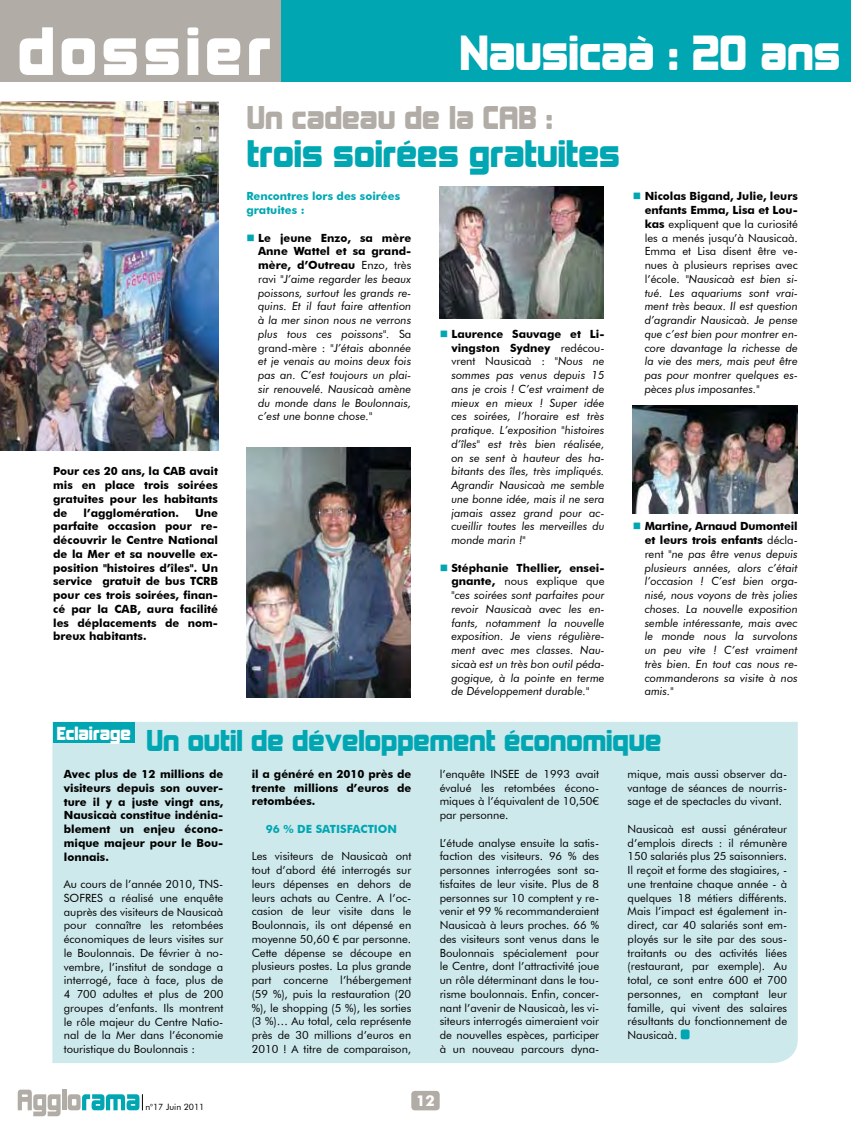
<style>
.page{position:relative;width:851px;height:1134px;background:#fff}
.page>*{position:absolute;margin:0;border:0;box-sizing:border-box;transform-origin:0 0}
.t1{font:62.5px "Kimberley";letter-spacing:.08em;color:#fff}
.t2{font:45px "Kimberley";color:#fff}
.t3{font:35px "Kimberley";color:#00a7b3}
.t4{font:30px "Kimberley";color:#b1aca6}
.t5{font:27.5px "Kimberley";color:#00a7b3}
.t6{font:17.5px "Kimberley";color:#fff}
.t7{font:700 15px "Futura BT";color:#fff}
.t8{font:11.25px/13.8px "Futura BT";color:#000;text-align:justify}
.t9{font:italic 11.25px/13.8px "Futura BT";color:#000;text-align:justify}
.t10{font:700 11.25px/13.8px "Futura BT";color:#000;text-align:justify}
.t11{font:700 11.25px/13.8px "Futura BT";color:#00a7b3}
.t12{font:8.75px "Futura BT";color:#000}
.s1{color:#00a7b3}
.s2{font-weight:700;font-style:normal}
.s3{font-style:normal}
</style>
<div class="page">
<div style="left:280px;top:0;width:570px;height:81px;background:#00a7b3"></div>
<div style="left:411px;top:1091px;width:28px;height:19px;background:#b1aca6;border-radius:4px"></div>
<svg style="left:18px;top:1089px;width:43px;height:27px"></svg>
<hr style="left:62px;top:1089px;width:4px;height:21px;background:#b1aca6">
<svg style="left:68px;top:1094px;width:75px;height:16px"></svg>
<div style="left:0;top:0;width:280px;height:81px;background:#b1aca6"></div>
<div style="left:52px;top:722px;width:745px;height:341px;background:#cee9ec"></div>
<div style="left:680px;top:1029px;width:9px;height:10px;background:#00a7b3;border-radius:2px"></div>
<img style="left:246px;top:448px;width:165px;height:249px">
<img style="left:0;top:101px;width:218px;height:349px">
<img style="left:632px;top:405px;width:165px;height:109px">
<img style="left:439px;top:187px;width:165px;height:131px">
<div style="left:53px;top:723px;width:81px;height:20px;background:#00a7b3"></div>
<h1 class="t1" style="left:18px;top:17px;width:255px">dossier</h1>
<h3 class="t4" style="left:247px;top:101px;width:307px">Un cadeau de la CAB :</h3>
<h3 class="t3" style="left:247px;top:134px;width:374px">trois soirées gratuites</h3>
<h2 class="t2" style="left:459px;top:28px;width:382px">Nausicaà : 20 ans</h2>
<p class="t10" style="left:53px;top:464px;width:166px">Pour ces 20 ans, la CAB avait mis en place trois soirées gratuites pour les habitants de</p>
<p class="t10" style="left:84px;top:506px;width:97px">l’agglomération.</p>
<p class="t10" style="left:53px;top:506px;width:166px;text-indent:142px">Une parfaite occasion pour re&shy;découvrir le Centre National de la Mer et sa nouvelle ex&shy;position "histoires d’îles". Un service gratuit de bus TCRB pour ces trois soirées, finan&shy;cé par la CAB, aura facilité les déplacements de nom&shy;breux habitants.</p>
<p class="t11" style="left:246px;top:189px;width:155px">Rencontres lors des soirées gratuites :</p>
<p class="t9" style="left:258px;top:231px;width:155px;text-indent:-12px"><span class="s1">■</span> <span class="s2">Le jeune Enzo, sa mère Anne Wattel et sa grand&shy;mère, d’Outreau</span> <span class="s3">Enzo, très ravi</span> "J’aime regarder les beaux poissons, surtout les grands re&shy;quins. Et il faut faire attention à la mer sinon nous ne verrons plus tous ces poissons". <span class="s3">Sa grand-mère : "</span>J’étais abonnée et je venais au moins deux fois pas an. C’est toujours un plai&shy;sir renouvelé. Nausicaà amène du monde dans le Boulonnais, c’est une bonne chose."</p>
<p class="t9" style="left:451px;top:327px;width:155px;text-indent:-12px"><span class="s1">■</span> <span class="s2">Laurence Sauvage et Li&shy;vingston Sydney</span> <span class="s3">redécou&shy;vrent Nausicaà :</span> "Nous ne sommes pas venus depuis 15 ans je crois ! C’est vraiment de mieux en mieux ! Super idée ces soirées, l’horaire est très pratique. L’exposition "histoires d’îles" est très bien réalisée, on se sent à hauteur des ha&shy;bitants des îles, très impliqués.<br>Agrandir Nausicaà me semble une bonne idée, mais il ne sera jamais assez grand pour ac&shy;cueillir toutes les merveilles du monde marin !"</p>
<p class="t9" style="left:451px;top:561px;width:155px;text-indent:-12px"><span class="s1">■</span> <span class="s2">Stéphanie Thellier, ensei&shy;gnante,</span> <span class="s3">nous explique que </span>"ces soirées sont parfaites pour revoir Nausicaà avec les en&shy;fants, notamment la nouvelle exposition. Je viens régulière&shy;ment avec mes classes. Nau&shy;sicaà est un très bon outil péda&shy;gogique, à la pointe en terme de Développement durable."</p>
<p class="t9" style="left:644px;top:189px;width:155px;text-indent:-12px"><span class="s1">■</span> <span class="s2">Nicolas Bigand, Julie, leurs enfants Emma, Lisa et Lou&shy;kas</span> <span class="s3">expliquent que la curiosité les a menés jusqu’à Nausicaà.<br>Emma et Lisa disent être ve&shy;nues à plusieurs reprises avec l’école.</span> "Nausicaà est bien si&shy;tué. Les aquariums sont vrai&shy;ment très beaux. Il est question d’agrandir Nausicaà. Je pense que c’est bien pour montrer en&shy;core davantage la richesse de la vie des mers, mais peut être pas pour montrer quelques es&shy;pèces plus imposantes."</p>
<p class="t9" style="left:644px;top:519px;width:155px;text-indent:-12px"><span class="s1">■</span> <span class="s2">Martine, Arnaud Dumonteil et leurs trois enfants</span> <span class="s3">décla&shy;rent "</span>ne pas être venus depuis plusieurs années, alors c’était l’occasion ! C’est bien orga&shy;nisé, nous voyons de très jolies choses. La nouvelle exposition semble intéressante, mais avec le monde nous la survolons un peu vite ! C’est vraiment très bien. En tout cas nous re&shy;commanderons sa visite à nos amis."</p>
<h3 class="t6" style="left:57px;top:723px;width:76px">Eclairage</h3>
<h3 class="t5" style="left:146px;top:725px;width:516px">Un outil de développement économique</h3>
<p class="t10" style="left:64px;top:767px;width:161px">Avec plus de 12 millions de visiteurs depuis son ouver&shy;ture il y a juste vingt ans, Nausicaà constitue indénia&shy;blement un enjeu écono&shy;mique majeur pour le Bou&shy;lonnais.</p>
<p class="t8" style="left:64px;top:877px;width:161px">Au cours de l’année 2010, TNS-SOFRES a réalisé une enquête auprès des visiteurs de Nausicaà pour connaître les retombées économiques de leurs visites sur le Boulonnais. De février à no&shy;vembre, l’institut de sondage a interrogé, face à face, plus de 4 700 adultes et plus de 200 groupes d’enfants. Ils montrent le rôle majeur du Centre Natio&shy;nal de la Mer dans l’économie touristique du Boulonnais :</p>
<p class="t12" style="left:145px;top:1102px;width:61px">n°17 Juin 2011</p>
<p class="t10" style="left:252px;top:767px;width:161px">il a généré en 2010 près de trente millions d’euros de retombées.</p>
<p class="t11" style="left:266px;top:822px;width:89px">96 % de satisfac</p>
<p class="t11" style="left:367px;top:822px;width:29px">tion</p>
<p class="t8" style="left:252px;top:849px;width:161px">Les visiteurs de Nausicaà ont tout d’abord été interrogés sur leurs dépenses en dehors de leurs achats au Centre. A l’oc&shy;casion de leur visite dans le Boulonnais, ils ont dépensé en moyenne 50,60 € par personne.<br>Cette dépense se découpe en plusieurs postes. La plus grande part concerne l’hébergement (59 %), puis la restauration (20 %), le shopping (5 %), les sorties (3 %)… Au total, cela représente près de 30 millions d’euros en 2010 ! A titre de comparaison,</p>
<p class="t8" style="left:439px;top:767px;width:161px">l’enquête INSEE de 1993 avait évalué les retombées écono&shy;miques à l’équivalent de 10,50€ par personne.</p>
<p class="t8" style="left:439px;top:836px;width:161px">L’étude analyse ensuite la satis&shy;faction des visiteurs. 96 % des personnes interrogées sont sa&shy;tisfaites de leur visite. Plus de 8 personnes sur 10 comptent y re&shy;venir et 99 % recommanderaient Nausicaà à leurs proches. 66 % des visiteurs sont venus dans le Boulonnais spécialement pour le Centre, dont l’attractivité joue un rôle déterminant dans le tou&shy;risme boulonnais. Enfin, concer&shy;nant l’avenir de Nausicaà, les vi&shy;siteurs interrogés aimeraient voir de nouvelles espèces, participer à un nouveau parcours dyna-</p>
<h3 class="t7" style="left:416px;top:1092px;width:20px">12</h3>
<p class="t8" style="left:627px;top:767px;width:161px">mique, mais aussi observer da&shy;vantage de séances de nourris&shy;sage et de spectacles du vivant.</p>
<p class="t8" style="left:627px;top:822px;width:161px">Nausicaà est aussi générateur d’emplois directs : il rémunère 150 salariés plus 25 saisonniers.<br>Il reçoit et forme des stagiaires, - une trentaine chaque année - à quelques 18 métiers différents.<br>Mais l’impact est également in&shy;direct, car 40 salariés sont em&shy;ployés sur le site par des sous&shy;traitants ou des activités liées (restaurant, par exemple). Au total, ce sont entre 600 et 700 personnes, en comptant leur famille, qui vivent des salaires résultants du fonctionnement de Nausicaà.</p>
</div>
